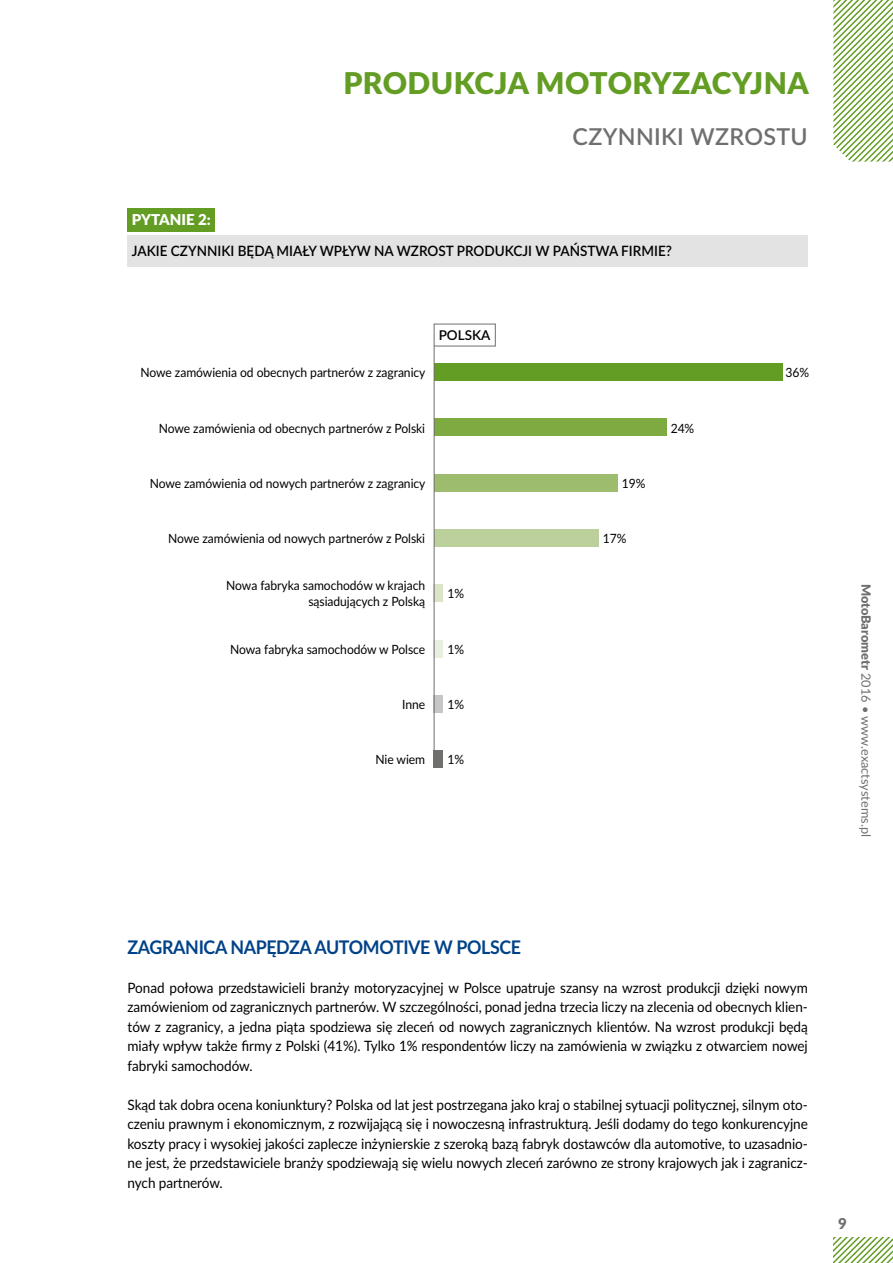
<style>
.page{position:relative;width:893px;height:1263px;background:#fff}
.page>*{position:absolute;margin:0;border:0;box-sizing:border-box;transform-origin:0 0}
.t1{font:900 30px "Lato";letter-spacing:.015em;color:#639d23}
.t2{font:600 23.25px "Lato";letter-spacing:.015em;color:#6f6f6e}
.t3{font:700 18.75px "Lato";letter-spacing:-.02em;color:#004288;scale:.95 1}
.t4{font:900 15px "Lato";color:#fff}
.t5{font:900 15px "Lato";color:#6f6f6e}
.t6{font:14.25px/19.5px "Lato";letter-spacing:-.005em;color:#000;text-align:justify;scale:.95 1}
.t7{font:600 14.25px "Lato";color:#000;scale:.95 1}
.t8{font:600 13.5px "Lato";color:#000}
.t9{font:12.75px/15.8px "Lato";letter-spacing:-.005em;color:#000;text-align:right;scale:.95 1}
.t10{font:12.75px "Lato";color:#6f6f6e}
.s1{font-weight:900}
</style>
<div class="page">
<svg style="left:833px;top:1237px;width:60px;height:26px"></svg>
<svg style="left:833px;top:0;width:60px;height:162px"></svg>
<div style="left:128px;top:208px;width:87px;height:24px;background:#639d23"></div>
<div style="left:128px;top:236px;width:680px;height:31px;background:#e3e3e3"></div>
<svg style="left:433px;top:323px;width:63px;height:24px"></svg>
<div style="left:434px;top:750px;width:9px;height:17px;background:#6f6f6e"></div>
<div style="left:434px;top:695px;width:9px;height:17px;background:#c5c6c6"></div>
<div style="left:434px;top:640px;width:9px;height:17px;background:#e8efde"></div>
<div style="left:434px;top:585px;width:9px;height:17px;background:#dae5c8"></div>
<div style="left:434px;top:529px;width:165px;height:17px;background:#bcd09b"></div>
<div style="left:434px;top:474px;width:183px;height:17px;background:#9ebc6d"></div>
<div style="left:434px;top:419px;width:232px;height:17px;background:#7eaa42"></div>
<div style="left:434px;top:363px;width:348px;height:17px;background:#639d23"></div>
<hr style="left:434px;top:346px;width:1px;height:421px;background:#6f6f6e">
<h1 class="t1" style="left:343px;top:60px;width:467px">PRODUKCJA MOTORYZACYJNA</h1>
<h2 class="t2" style="left:573px;top:119px;width:237px">CZYNNIKI WZROSTU</h2>
<p class="t4" style="left:132px;top:208px;width:81px">PYTANIE 2:</p>
<p class="t7" style="left:132px;top:240px;width:570px">JAKIE CZYNNIKI BĘDĄ MIAŁY WPŁYW NA WZROST PRODUKCJI W PAŃSTWA FIRMIE?</p>
<p class="t8" style="left:439px;top:326px;width:53px">POLSKA</p>
<p class="t9" style="left:140px;top:364px;width:301px">Nowe zamówienia od obecnych partnerów z zagranicy</p>
<p class="t9" style="left:785px;top:364px;width:26px">36%</p>
<p class="t9" style="left:159px;top:419px;width:282px">Nowe zamówienia od obecnych partnerów z Polski</p>
<p class="t9" style="left:671px;top:419px;width:26px">24%</p>
<p class="t9" style="left:150px;top:475px;width:292px">Nowe zamówienia od nowych partnerów z zagranicy</p>
<p class="t9" style="left:622px;top:475px;width:26px">19%</p>
<p class="t9" style="left:168px;top:530px;width:272px">Nowe zamówienia od nowych partnerów z Polski</p>
<p class="t9" style="left:226px;top:577px;width:211px">Nowa fabryka samochodów w krajach sąsiadujących z Polską</p>
<p class="t9" style="left:447px;top:585px;width:19px">1%</p>
<p class="t9" style="left:603px;top:530px;width:26px">17%</p>
<p class="t9" style="left:230px;top:641px;width:207px">Nowa fabryka samochodów w Polsce</p>
<p class="t9" style="left:447px;top:640px;width:19px">1%</p>
<p class="t9" style="left:402px;top:696px;width:26px">Inne</p>
<p class="t9" style="left:447px;top:696px;width:19px">1%</p>
<p class="t9" style="left:376px;top:751px;width:54px">Nie wiem</p>
<p class="t9" style="left:447px;top:751px;width:19px">1%</p>
<p class="t10" style="left:875px;top:584px;width:255px;rotate:90deg"><span class="s1">MotoBarometr</span> 2016 • www.exactsystems.pl</p>
<h3 class="t3" style="left:128px;top:933px;width:416px">ZAGRANICA NAPĘDZA AUTOMOTIVE W POLSCE</h3>
<p class="t6" style="left:128px;top:977px;width:718px">Ponad połowa przedstawicieli branży motoryzacyjnej w Polsce upatruje szansy na wzrost produkcji dzięki nowym zamówieniom od zagranicznych partnerów. W szczególności, ponad jedna trzecia liczy na zlecenia od obecnych klien&shy;tów z zagranicy, a jedna piąta spodziewa się zleceń od nowych zagranicznych klientów. Na wzrost produkcji będą miały wpływ także firmy z Polski (41%). Tylko 1% respondentów liczy na zamówienia w związku z otwarciem nowej fabryki samochodów.</p>
<p class="t6" style="left:128px;top:1094px;width:718px">Skąd tak dobra ocena koniunktury? Polska od lat jest postrzegana jako kraj o stabilnej sytuacji politycznej, silnym oto&shy;czeniu prawnym i ekonomicznym, z rozwijającą się i nowoczesną infrastrukturą. Jeśli dodamy do tego konkurencyjne koszty pracy i wysokiej jakości zaplecze inżynierskie z szeroką bazą fabryk dostawców dla automotive, to uzasadnio&shy;ne jest, że przedstawiciele branży spodziewają się wielu nowych zleceń zarówno ze strony krajowych jak i zagranicz&shy;nych partnerów.</p>
<p class="t5" style="left:838px;top:1212px;width:10px">9</p>
</div>
